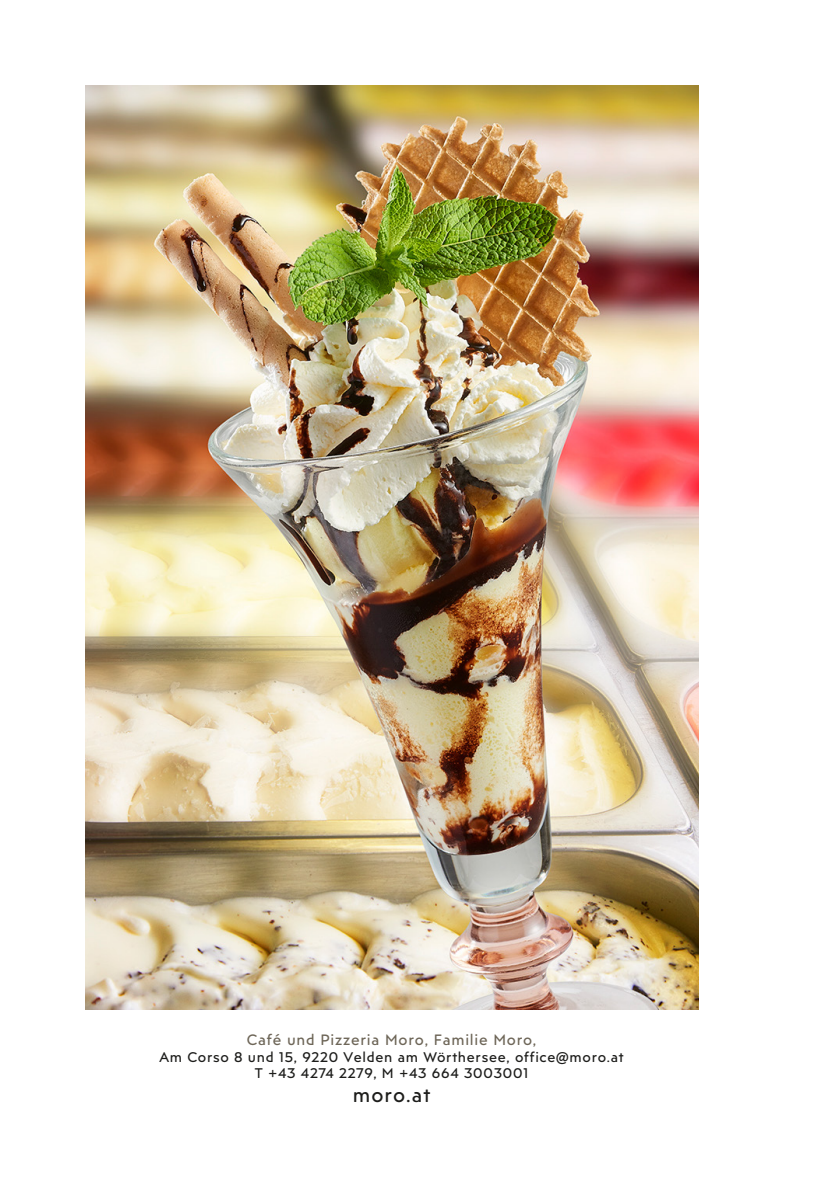
<style>
.page{position:relative;width:840px;height:1191px;background:#fff}
.page>*{position:absolute;margin:0;border:0;box-sizing:border-box;transform-origin:0 0}
.t1{font:20px "Posterama Text";letter-spacing:.045em;color:#1d1d1b}
.t2{font:15px "Posterama Text";letter-spacing:.05em;color:#6e6658}
.t3{font:14px/16.8px "Posterama Text";letter-spacing:.05em;color:#1d1d1b;text-align:center}
</style>
<div class="page">
<img style="left:85px;top:85px;width:612px;height:924px">
<p class="t2" style="left:247px;top:1030px;width:291px">Café und Pizzeria Moro, Familie Moro,</p>
<p class="t3" style="left:159px;top:1048px;width:465px">Am Corso 8 und 15, 9220 Velden am Wörthersee, office@moro.at<br>T +43 4274 2279, M +43 664 3003001</p>
<h1 class="t1" style="left:353px;top:1082px;width:79px">moro.at</h1>
</div>
